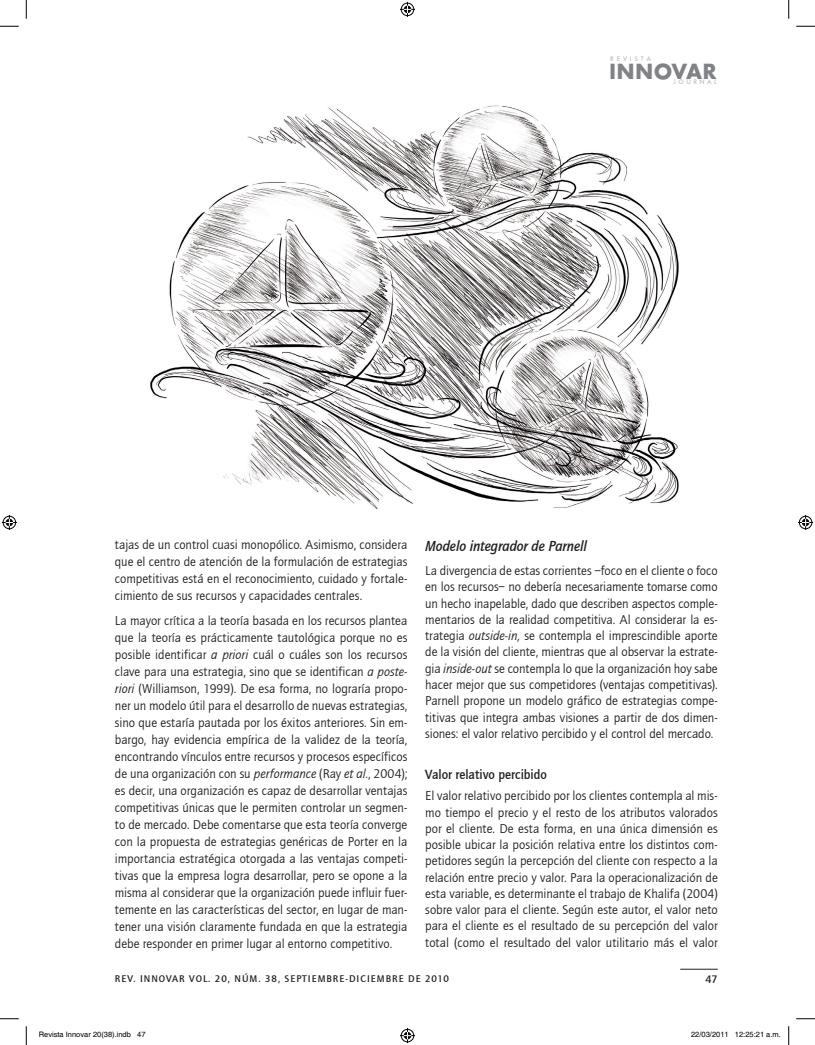
<style>
.page{position:relative;width:815px;height:1045px;background:#fff}
.page>*{position:absolute;margin:0;border:0;box-sizing:border-box;transform-origin:0 0}
.t1{font:700 22.75px "Futura TEE";letter-spacing:.005em;color:#808285}
.t2{font:15px "Quay Sans Md ITCTT Italic";letter-spacing:-.01em;color:#231f20;scale:.95 1}
.t3{font:13.75px "Quay Sans Md ITCTT";letter-spacing:-.005em;color:#231f20;scale:.95 1}
.t4{font:13.12px/17px "Quay Sans ITCTT Book";letter-spacing:.005em;color:#231f20;text-align:justify}
.t5{font:11.25px "Quay Sans Md ITCTT";color:#231f20}
.t6{font:10px "Quay Sans Md ITCTT";letter-spacing:.1em;color:#231f20}
.t7{font:7.5px "Helvetica";color:#000}
.t8{font:500 6.88px "Futura TEE";letter-spacing:.36em;color:#bcbdc0}
.t9{font:500 6.88px "Futura TEE";letter-spacing:.4em;color:#bcbdc0}
.s1{font-style:italic}
</style>
<div class="page">
<hr style="left:680px;top:969px;width:37px;height:1px;background:#231f20">
<img style="left:150px;top:105px;width:529px;height:405px">
<svg style="left:0;top:25px;width:19px;height:2px"></svg>
<svg style="left:796px;top:25px;width:18px;height:2px"></svg>
<svg style="left:0;top:1018px;width:19px;height:1px"></svg>
<svg style="left:796px;top:1018px;width:18px;height:1px"></svg>
<svg style="left:25px;top:0;width:2px;height:19px"></svg>
<svg style="left:25px;top:1026px;width:2px;height:19px"></svg>
<svg style="left:788px;top:0;width:1px;height:19px"></svg>
<svg style="left:788px;top:1026px;width:1px;height:19px"></svg>
<svg style="left:400px;top:2px;width:15px;height:15px"></svg>
<svg style="left:400px;top:1028px;width:15px;height:15px"></svg>
<svg style="left:2px;top:515px;width:15px;height:15px"></svg>
<svg style="left:798px;top:515px;width:14px;height:15px"></svg>
<p class="t9" style="left:610px;top:55px;width:42px">REVISTA</p>
<h1 class="t1" style="left:609px;top:57px;width:109px">INNOVAR</h1>
<p class="t8" style="left:673px;top:78px;width:45px">JOURNAL</p>
<p class="t4" style="left:115px;top:536px;width:294px">tajas de un control cuasi monopólico. Asimismo, considera que el centro de atención de la formulación de estrategias competitivas está en el reconocimiento, cuidado y fortale&shy;cimiento de sus recursos y capacidades centrales.</p>
<p class="t4" style="left:115px;top:612px;width:294px">La mayor crítica a la teoría basada en los recursos plantea que la teoría es prácticamente tautológica porque no es posible identificar <span class="s1">a priori</span> cuál o cuáles son los recursos clave para una estrategia, sino que se identifican <span class="s1">a poste&shy;riori</span> (Williamson, 1999). De esa forma, no lograría propo&shy;ner un modelo útil para el desarrollo de nuevas estrategias, sino que estaría pautada por los éxitos anteriores. Sin em&shy;bargo, hay evidencia empírica de la validez de la teoría, encontrando vínculos entre recursos y procesos específicos de una organización con su <span class="s1">performance</span> (Ray <span class="s1">et al</span>., 2004); es decir, una organización es capaz de desarrollar ventajas competitivas únicas que le permiten controlar un segmen&shy;to de mercado. Debe comentarse que esta teoría converge con la propuesta de estrategias genéricas de Porter en la importancia estratégica otorgada a las ventajas competi&shy;tivas que la empresa logra desarrollar, pero se opone a la misma al considerar que la organización puede influir fuer&shy;temente en las características del sector, en lugar de man&shy;tener una visión claramente fundada en que la estrategia debe responder en primer lugar al entorno competitivo.</p>
<p class="t2" style="left:425px;top:537px;width:172px">Modelo integrador de Parnell</p>
<p class="t4" style="left:425px;top:563px;width:294px;line-height:16.2px">La divergencia de estas corrientes –foco en el cliente o foco en los recursos– no debería necesariamente tomarse como un hecho inapelable, dado que describen aspectos comple&shy;mentarios de la realidad competitiva. Al considerar la es&shy;trategia <span class="s1">outside-in,</span> se contempla el imprescindible aporte de la visión del cliente, mientras que al observar la estrate&shy;gia <span class="s1">inside-out</span> se contempla lo que la organización hoy sabe hacer mejor que sus competidores (ventajas competitivas).<br>Parnell propone un modelo gráfico de estrategias compe&shy;titivas que integra ambas visiones a partir de dos dimen&shy;siones: el valor relativo percibido y el control del mercado.</p>
<p class="t3" style="left:425px;top:766px;width:129px">VALOR RELATIVO PERCIBIDO</p>
<p class="t4" style="left:425px;top:788px;width:294px;line-height:16.2px">El valor relativo percibido por los clientes contempla al mis&shy;mo tiempo el precio y el resto de los atributos valorados por el cliente. De esta forma, en una única dimensión es posible ubicar la posición relativa entre los distintos com&shy;petidores según la percepción del cliente con respecto a la relación entre precio y valor. Para la operacionalización de esta variable, es determinante el trabajo de Khalifa (2004) sobre valor para el cliente. Según este autor, el valor neto para el cliente es el resultado de su percepción del valor total (como el resultado del valor utilitario más el valor</p>
<p class="t6" style="left:115px;top:973px;width:335px">REV. I NNOVAR VOL. 20, NÚM. 38, SEPTIEMBRE-DICIEMBRE DE 2010</p>
<p class="t5" style="left:705px;top:973px;width:14px">47</p>
<p class="t7" style="left:39px;top:1030px;width:108px">Revista Innovar 20(38).indb 47</p>
<p class="t7" style="left:691px;top:1030px;width:91px">22/03/2011 12:25:21 a.m.</p>
</div>
